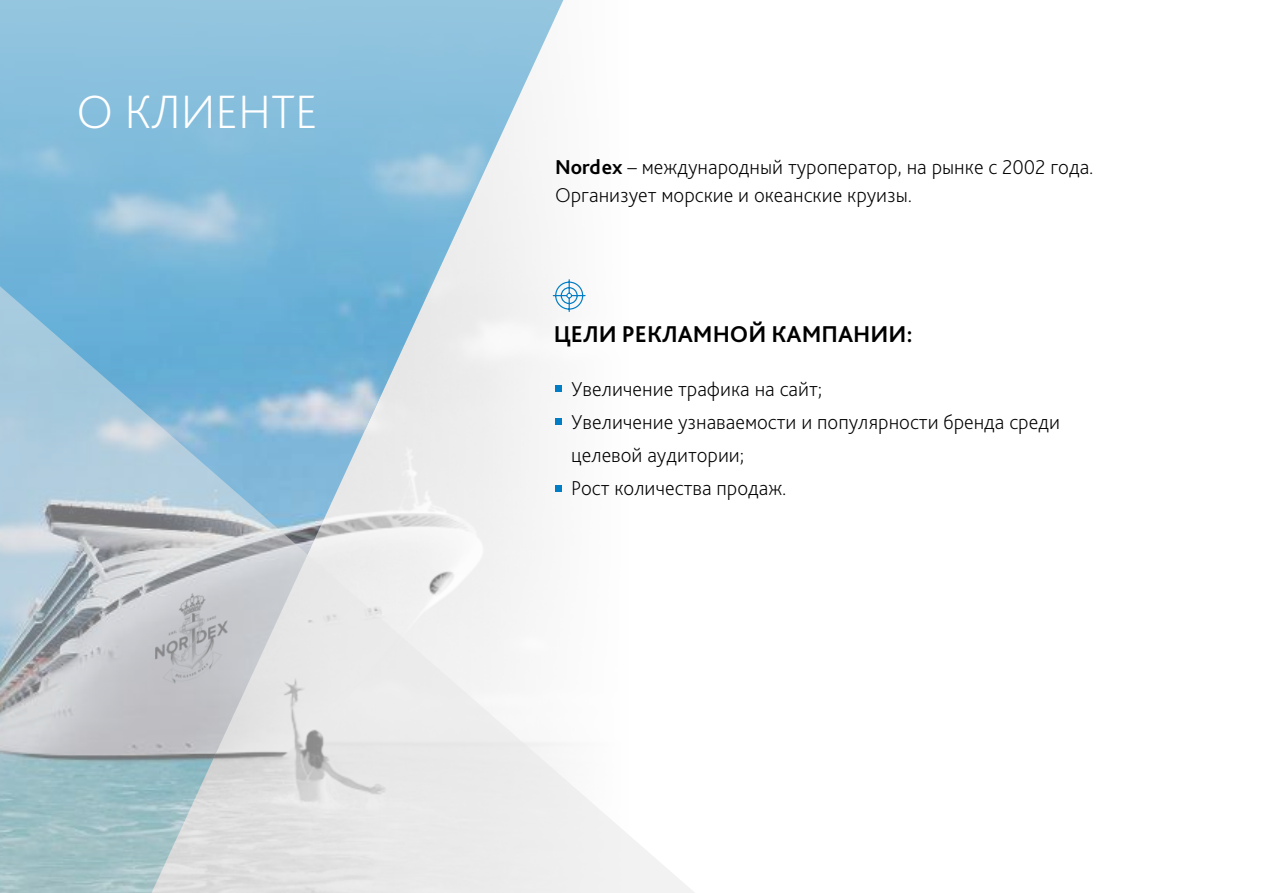
<style>
.page{position:relative;width:1263px;height:893px;background:#fff}
.page>*{position:absolute;margin:0;border:0;box-sizing:border-box;transform-origin:0 0}
.t1{font:200 49.05px "Bliss Pro";color:#fff}
.t2{font:700 24px "Bliss Pro";color:#000}
.t3{font:200 21px/33px "Bliss Pro";color:#000}
.s1{font-weight:700}
</style>
<div class="page">
<img style="left:0;top:0;width:563px;height:286px">
<svg style="left:0;top:286px;width:694px;height:607px"></svg>
<svg style="left:552px;top:278px;width:34px;height:35px"></svg>
<svg style="left:555px;top:385px;width:6px;height:6px"></svg>
<svg style="left:555px;top:419px;width:6px;height:6px"></svg>
<svg style="left:555px;top:485px;width:6px;height:6px"></svg>
<h1 class="t1" style="left:76px;top:93px;width:243px">О КЛИЕНТЕ</h1>
<p class="t3" style="left:555px;top:154px;width:540px;line-height:28.3px"><span class="s1">Nordex</span> – международный туроператор, на рынке с 2002 года.<br>Организует морские и океанские круизы.</p>
<p class="t2" style="left:554px;top:325px;width:361px">ЦЕЛИ РЕКЛАМНОЙ КАМПАНИИ:</p>
<p class="t3" style="left:571px;top:374px;width:490px">Увеличение трафика на сайт;<br>Увеличение узнаваемости и популярности бренда среди целевой аудитории;<br>Рост количества продаж.</p>
</div>
